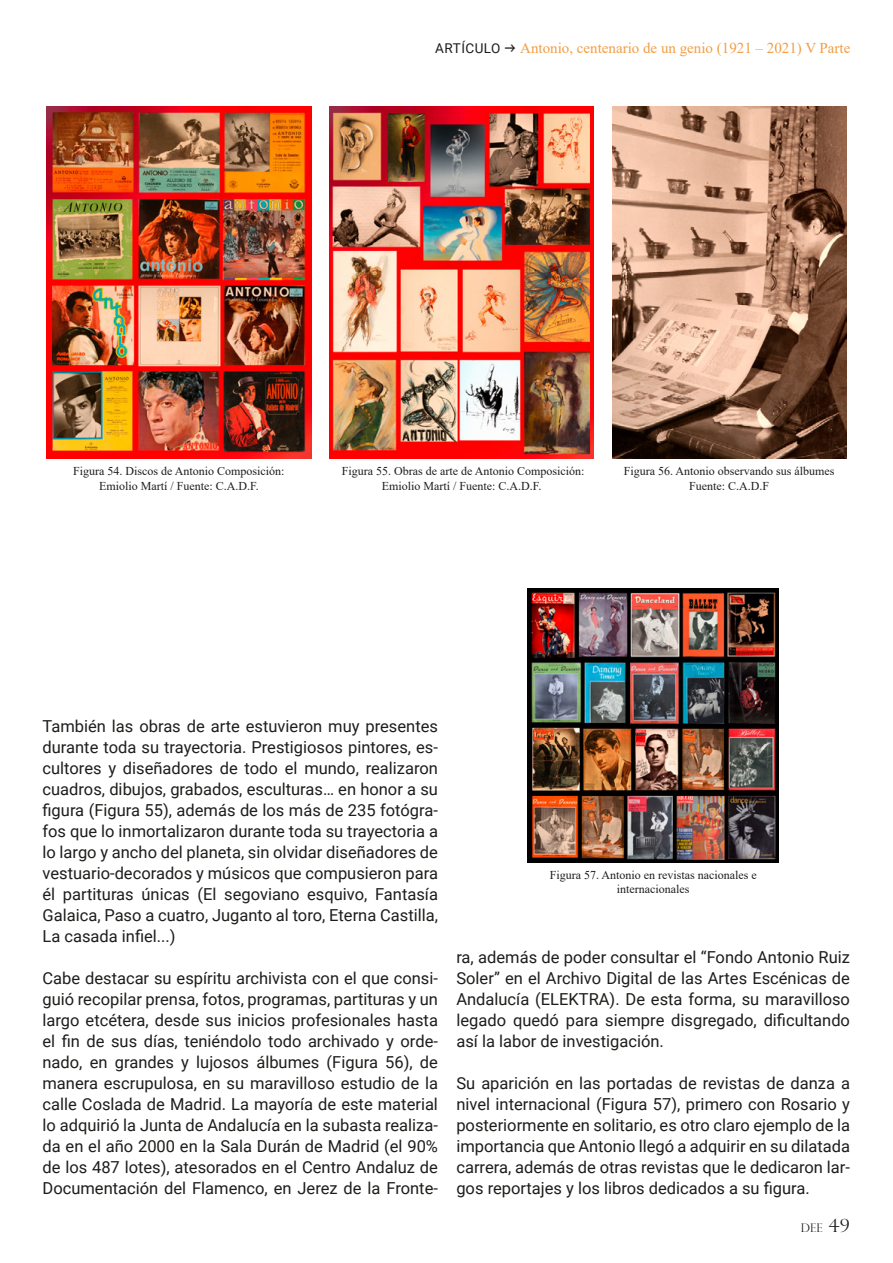
<style>
.page{position:relative;width:893px;height:1263px;background:#fff}
.page>*{position:absolute;margin:0;border:0;box-sizing:border-box;transform-origin:0 0}
.t1{font:16.5px/21px "Roboto";color:#1d1d1b;text-align:justify}
.t2{font:15px "Times New Roman";color:#f29d44}
.t3{font:12px/14.4px "Times New Roman";color:#1d1d1b;text-align:center}
.t4{font:300 12px "Perpetua Titling";color:#1d1d1b}
.s1{font-family:"Roboto";font-size:13.5px;color:#1d1d1b}
.s2{font-family:"Sharp Grotesk Book 20";font-size:13.5px;color:#1d1d1b}
.s3{font-size:18px}
</style>
<div class="page">
<img style="left:528px;top:589px;width:251px;height:273px">
<img style="left:47px;top:106px;width:264px;height:352px">
<img style="left:329px;top:106px;width:265px;height:352px">
<img style="left:612px;top:106px;width:234px;height:352px">
<p class="t2" style="left:435px;top:38px;width:417px"><span class="s1">ARTÍCULO</span> <span class="s2">→</span> Antonio, centenario de un genio (1921 – 2021) V Parte</p>
<p class="t3" style="left:73px;top:463px;width:213px">Figura 54. Discos de Antonio Composición:<br>Emiolio Martí / Fuente: C.A.D.F.</p>
<p class="t3" style="left:342px;top:463px;width:244px">Figura 55. Obras de arte de Antonio Composición:<br>Emiolio Martí / Fuente: C.A.D.F.</p>
<p class="t3" style="left:624px;top:463px;width:212px">Figura 56. Antonio observando sus álbumes<br>Fuente: C.A.D.F</p>
<p class="t1" style="left:43px;top:715px;width:397px">También las obras de arte estuvieron muy presentes durante toda su trayectoria. Prestigiosos pintores, es&shy;cultores y diseñadores de todo el mundo, realizaron cuadros, dibujos, grabados, esculturas… en honor a su figura (Figura 55), además de los más de 235 fotógra&shy;fos que lo inmortalizaron durante toda su trayectoria a lo largo y ancho del planeta, sin olvidar diseñadores de vestuario-decorados y músicos que compusieron para él partituras únicas (El segoviano esquivo, Fantasía Galaica, Paso a cuatro, Juganto al toro, Eterna Castilla, La casada infiel...)</p>
<p class="t1" style="left:43px;top:967px;width:397px">Cabe destacar su espíritu archivista con el que consi&shy;guió recopilar prensa, fotos, programas, partituras y un largo etcétera, desde sus inicios profesionales hasta el fin de sus días, teniéndolo todo archivado y orde&shy;nado, en grandes y lujosos álbumes (Figura 56), de manera escrupulosa, en su maravilloso estudio de la calle Coslada de Madrid. La mayoría de este material lo adquirió la Junta de Andalucía en la subasta realiza&shy;da en el año 2000 en la Sala Durán de Madrid (el 90% de los 487 lotes), atesorados en el Centro Andaluz de Documentación del Flamenco, en Jerez de la Fronte-</p>
<p class="t3" style="left:550px;top:867px;width:208px">Figura 57. Antonio en revistas nacionales e internacionales</p>
<p class="t1" style="left:456px;top:946px;width:395px">ra, además de poder consultar el “Fondo Antonio Ruiz Soler” en el Archivo Digital de las Artes Escénicas de Andalucía (ELEKTRA). De esta forma, su maravilloso legado quedó para siempre disgregado, dificultando así la labor de investigación.</p>
<p class="t1" style="left:456px;top:1072px;width:395px">Su aparición en las portadas de revistas de danza a nivel internacional (Figura 57), primero con Rosario y posteriormente en solitario, es otro claro ejemplo de la importancia que Antonio llegó a adquirir en su dilatada carrera, además de otras revistas que le dedicaron lar&shy;gos reportajes y los libros dedicados a su figura.</p>
<p class="t4" style="left:801px;top:1220px;width:51px">DEE <span class="s3">49</span></p>
</div>
